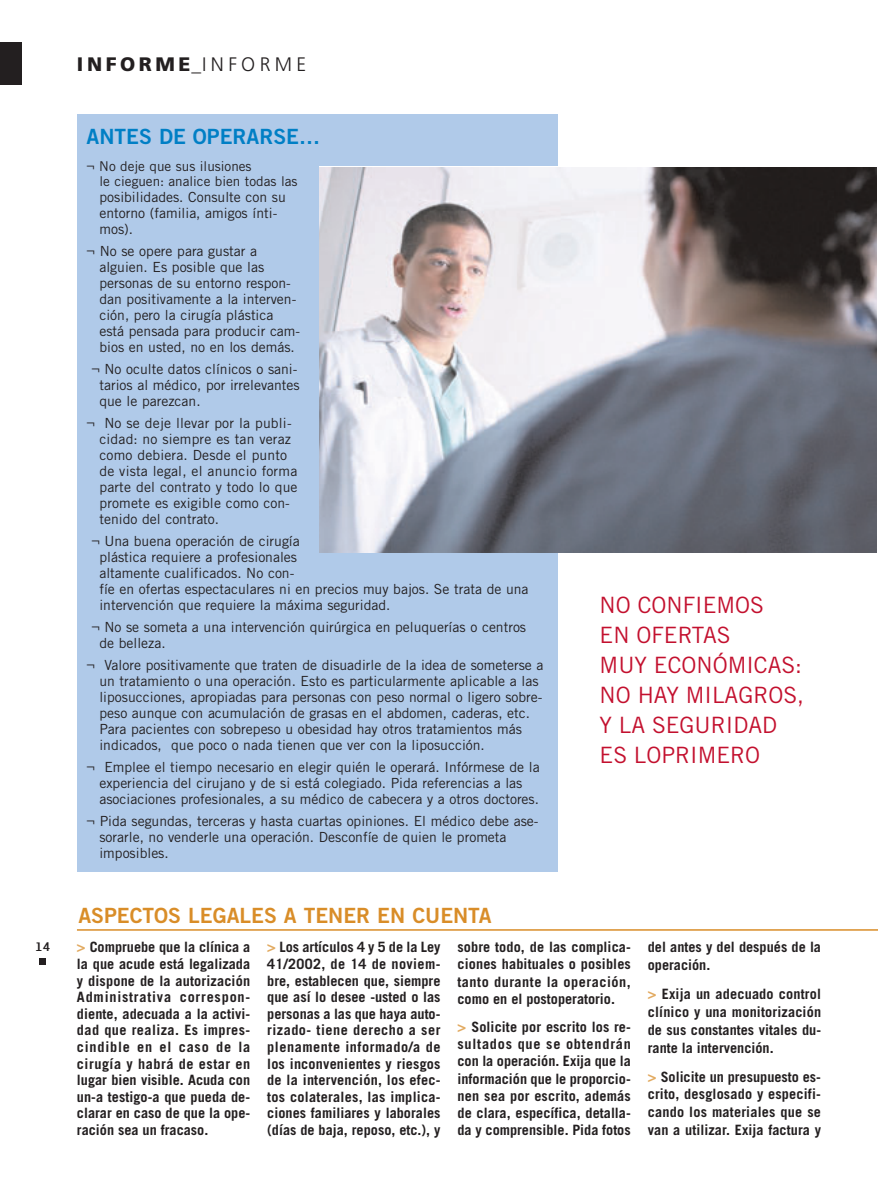
<style>
.page{position:relative;width:878px;height:1191px;background:#fff}
.page>*{position:absolute;margin:0;border:0;box-sizing:border-box;transform-origin:0 0}
.t1{font:22.5px/30px "Trade Gothic";color:#c3102e}
.t2{font:21px "Trade Gothic Bold Two";color:#d98d28}
.t3{font:21px "Trade Gothic Bold Two";color:#007fc5}
.t4{font:300 19.5px "Frutiger";letter-spacing:.22em;color:#231f20}
.t5{font:700 14.25px/16.6px "Trade Gothic";color:#231f20;text-align:justify}
.t6{font:700 14.25px "Hydrous";color:#231f20}
.t7{font:13.95px/15.9px "Trade Gothic";color:#231f20}
.t8{font:13.5px/15.9px "Trade Gothic";color:#231f20}
.s1{font-weight:900}
.s2{color:#e2aa61}
</style>
<div class="page">
<div style="left:77px;top:114px;width:480px;height:757px;background:#b0cae9"></div>
<div style="left:0;top:42px;width:22px;height:43px;background:#231f20"></div>
<svg style="left:40px;top:958px;width:6px;height:6px"></svg>
<img style="left:319px;top:167px;width:557px;height:385px">
<hr style="left:77px;top:929px;width:801px;height:1px;background:#d98d28">
<p class="t6" style="left:35px;top:937px;width:17px">14</p>
<h3 class="t4" style="left:77px;top:56px;width:231px"><span class="s1">INFORME</span>_INFORME</h3>
<h2 class="t3" style="left:87px;top:129px;width:235px">ANTES DE OPERARSE…</h2>
<p class="t8" style="left:99px;top:159px;width:200px;text-indent:-13px">¬ No deje que sus ilusiones<br>le cieguen: analice bien todas las</p>
<p class="t7" style="left:99px;top:191px;width:188px">posibilidades. Consulte con su entorno (familia, amigos ínti&shy;mos).</p>
<p class="t7" style="left:99px;top:245px;width:202px;text-indent:-13px">¬ No se opere para gustar a alguien. Es posible que las personas de su entorno respon&shy;dan positivamente a la interven&shy;ción, pero la cirugía plástica está pensada para producir cam&shy;bios en usted, no en los demás.</p>
<p class="t7" style="left:99px;top:362px;width:202px;text-indent:-8px">¬ No oculte datos clínicos o sani&shy;tarios al médico, por irrelevantes que le parezcan.</p>
<p class="t7" style="left:99px;top:416px;width:200px;text-indent:-13px">¬ No se deje llevar por la publi&shy;cidad: no siempre es tan veraz como debiera. Desde el punto de vista legal, el anuncio forma parte del contrato y todo lo que promete es exigible como con&shy;tenido del contrato.</p>
<p class="t7" style="left:99px;top:534px;width:431px;text-indent:-8px">¬ Una buena operación de cirugía<br>plástica requiere a profesionales<br>altamente cualificados. No con-<br>fíe en ofertas espectaculares ni en precios muy bajos. Se trata de una intervención que requiere la máxima seguridad.</p>
<p class="t7" style="left:99px;top:620px;width:428px;text-indent:-8px">¬ No se someta a una intervención quirúrgica en peluquerías o centros de belleza.</p>
<p class="t7" style="left:99px;top:658px;width:446px;text-indent:-13px">¬ Valore positivamente que traten de disuadirle de la idea de someterse a un tratamiento o una operación. Esto es particularmente aplicable a las liposucciones, apropiadas para personas con peso normal o ligero sobre&shy;peso aunque con acumulación de grasas en el abdomen, caderas, etc.<br>Para pacientes con sobrepeso u obesidad hay otros tratamientos más indicados, que poco o nada tienen que ver con la liposucción.</p>
<p class="t7" style="left:99px;top:760px;width:442px;text-indent:-13px">¬ Emplee el tiempo necesario en elegir quién le operará. Infórmese de la experiencia del cirujano y de si está colegiado. Pida referencias a las asociaciones profesionales, a su médico de cabecera y a otros doctores.</p>
<p class="t7" style="left:99px;top:814px;width:441px;text-indent:-13px">¬ Pida segundas, terceras y hasta cuartas opiniones. El médico debe ase&shy;sorarle, no venderle una operación. Desconfíe de quien le prometa imposibles.</p>
<h2 class="t2" style="left:78px;top:907px;width:415px">ASPECTOS LEGALES A TENER EN CUENTA</h2>
<h1 class="t1" style="left:600px;top:591px;width:206px">NO CONFIEMOS<br>EN OFERTAS<br>MUY ECONÓMICAS:<br>NO HAY MILAGROS,<br>Y LA SEGURIDAD<br>ES LOPRIMERO</h1>
<p class="t5" style="left:77px;top:940px;width:175px"><span class="s2">&gt;</span> Compruebe que la clínica a la que acude está legalizada y dispone de la autorización Administrativa correspon&shy;diente, adecuada a la activi&shy;dad que realiza. Es impres&shy;cindible en el caso de la cirugía y habrá de estar en lugar bien visible. Acuda con un-a testigo-a que pueda de&shy;clarar en caso de que la ope&shy;ración sea un fracaso.</p>
<p class="t5" style="left:267px;top:940px;width:175px"><span class="s2">&gt;</span> Los artículos 4 y 5 de la Ley 41/2002, de 14 de noviem&shy;bre, establecen que, siempre que así lo desee -usted o las personas a las que haya auto&shy;rizado- tiene derecho a ser plenamente informado/a de los inconvenientes y riesgos de la intervención, los efec&shy;tos colaterales, las implica&shy;ciones familiares y laborales (días de baja, reposo, etc.), y</p>
<p class="t5" style="left:458px;top:939px;width:175px;line-height:17.1px">sobre todo, de las complica&shy;ciones habituales o posibles tanto durante la operación, como en el postoperatorio.</p>
<p class="t5" style="left:458px;top:1019px;width:175px;line-height:17.1px"><span class="s2">&gt;</span> Solicite por escrito los re&shy;sultados que se obtendrán con la operación. Exija que la información que le proporcio&shy;nen sea por escrito, además de clara, específica, detalla&shy;da y comprensible. Pida fotos</p>
<p class="t5" style="left:648px;top:939px;width:175px;line-height:17.9px">del antes y del después de la operación.</p>
<p class="t5" style="left:648px;top:986px;width:175px;line-height:17.9px"><span class="s2">&gt;</span> Exija un adecuado control clínico y una monitorización de sus constantes vitales du&shy;rante la intervención.</p>
<p class="t5" style="left:648px;top:1068px;width:175px;line-height:17.9px"><span class="s2">&gt;</span> Solicite un presupuesto es&shy;crito, desglosado y especifi&shy;cando los materiales que se van a utilizar. Exija factura y</p>
</div>
